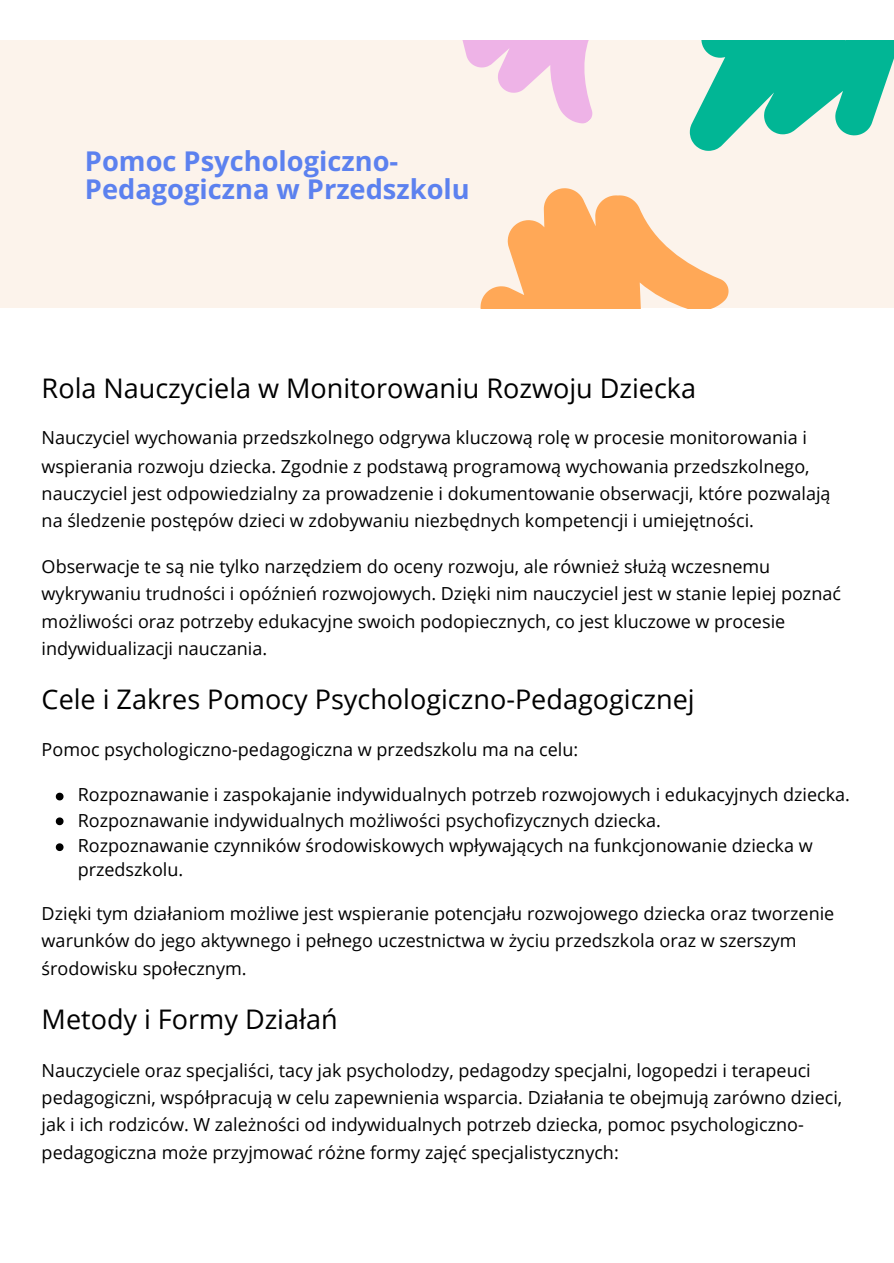
<style>
.page{position:relative;width:894px;height:1263px;background:#fff}
.page>*{position:absolute;margin:0;border:0;box-sizing:border-box;transform-origin:0 0}
.t1{font:700 27.3px/27.3px "Open Sans";color:#5c81ef}
.t2{font:27px "Open Sans";color:#000}
.t3{font:18px/27.3px "Open Sans";color:#000}
</style>
<div class="page">
<div style="left:0;top:40px;width:893px;height:268px;background:#fcf3eb"></div>
<svg style="left:462px;top:40px;width:131px;height:84px"></svg>
<svg style="left:480px;top:188px;width:248px;height:120px"></svg>
<svg style="left:689px;top:40px;width:204px;height:111px"></svg>
<svg style="left:56px;top:793px;width:7px;height:7px"></svg>
<svg style="left:56px;top:817px;width:7px;height:8px"></svg>
<svg style="left:56px;top:843px;width:7px;height:8px"></svg>
<p class="t1" style="left:85px;top:147px;width:386px">Pomoc Psychologiczno-<br>Pedagogiczna w Przedszkolu</p>
<h1 class="t2" style="left:42px;top:369px;width:655px">Rola Nauczyciela w Monitorowaniu Rozwoju Dziecka</h1>
<p class="t3" style="left:42px;top:424px;width:790px">Nauczyciel wychowania przedszkolnego odgrywa kluczową rolę w procesie monitorowania i wspierania rozwoju dziecka. Zgodnie z podstawą programową wychowania przedszkolnego, nauczyciel jest odpowiedzialny za prowadzenie i dokumentowanie obserwacji, które pozwalają na śledzenie postępów dzieci w zdobywaniu niezbędnych kompetencji i umiejętności.</p>
<p class="t3" style="left:42px;top:552px;width:800px">Obserwacje te są nie tylko narzędziem do oceny rozwoju, ale również służą wczesnemu wykrywaniu trudności i opóźnień rozwojowych. Dzięki nim nauczyciel jest w stanie lepiej poznać możliwości oraz potrzeby edukacyjne swoich podopiecznych, co jest kluczowe w procesie indywidualizacji nauczania.</p>
<h1 class="t2" style="left:42px;top:680px;width:654px">Cele i Zakres Pomocy Psychologiczno-Pedagogicznej</h1>
<p class="t3" style="left:42px;top:735px;width:538px">Pomoc psychologiczno-pedagogiczna w przedszkolu ma na celu:</p>
<p class="t3" style="left:78px;top:780px;width:773px">Rozpoznawanie i zaspokajanie indywidualnych potrzeb rozwojowych i edukacyjnych dziecka.</p>
<p class="t3" style="left:78px;top:806px;width:584px">Rozpoznawanie indywidualnych możliwości psychofizycznych dziecka.</p>
<p class="t3" style="left:78px;top:832px;width:736px;line-height:24.8px">Rozpoznawanie czynników środowiskowych wpływających na funkcjonowanie dziecka w przedszkolu.</p>
<p class="t3" style="left:42px;top:899px;width:794px">Dzięki tym działaniom możliwe jest wspieranie potencjału rozwojowego dziecka oraz tworzenie warunków do jego aktywnego i pełnego uczestnictwa w życiu przedszkola oraz w szerszym środowisku społecznym.</p>
<h1 class="t2" style="left:42px;top:1001px;width:297px">Metody i Formy Działań</h1>
<p class="t3" style="left:42px;top:1056px;width:802px">Nauczyciele oraz specjaliści, tacy jak psycholodzy, pedagodzy specjalni, logopedzi i terapeuci pedagogiczni, współpracują w celu zapewnienia wsparcia. Działania te obejmują zarówno dzieci, jak i ich rodziców. W zależności od indywidualnych potrzeb dziecka, pomoc psychologiczno&shy;pedagogiczna może przyjmować różne formy zajęć specjalistycznych:</p>
</div>
